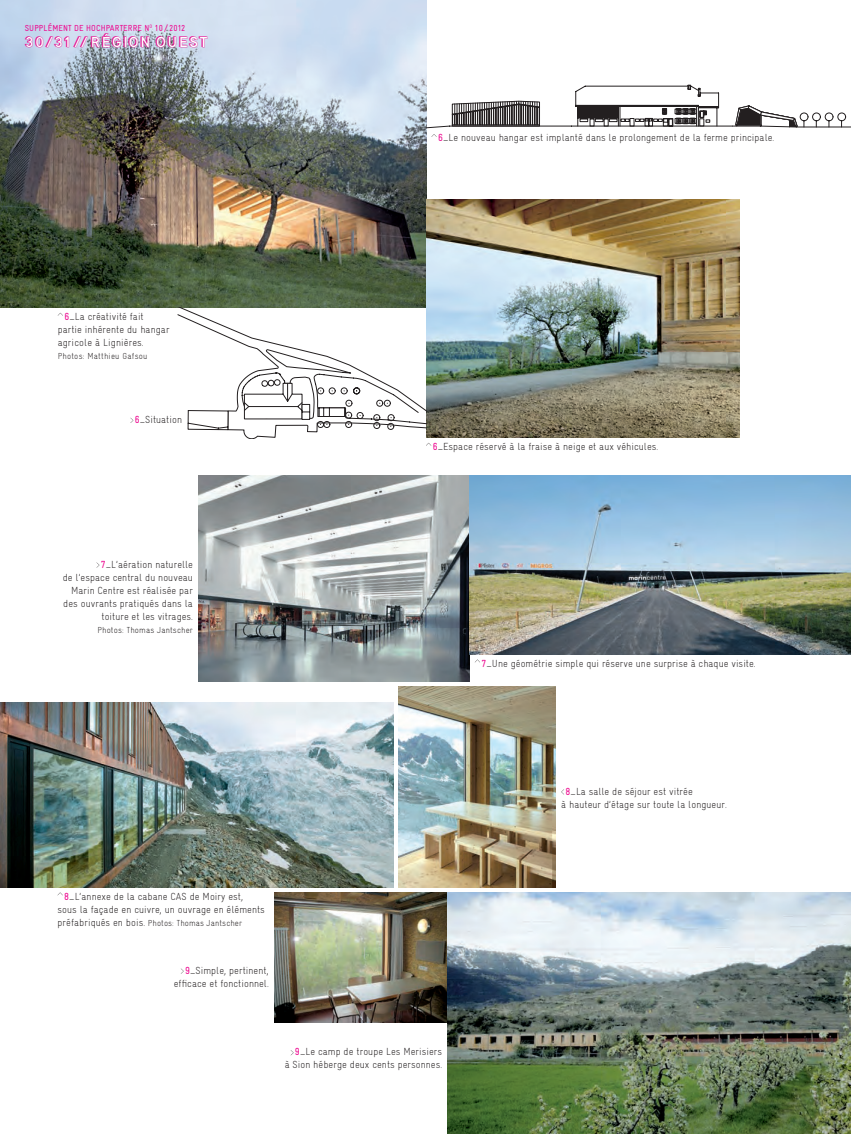
<style>
.page{position:relative;width:851px;height:1134px;background:#fff}
.page>*{position:absolute;margin:0;border:0;box-sizing:border-box;transform-origin:0 0}
.t1{font:15px "Relevant Schatten";letter-spacing:.07em;color:#ed028c}
.t2{font:300 condensed 10.25px/13.1px "Gravur";letter-spacing:.005em;color:#231f20;text-align:right}
.t3{font:300 condensed 8.75px "Gravur";letter-spacing:.02em;color:#231f20}
.t4{font:condensed 8.75px "Gravur";letter-spacing:.015em;color:#ed028c}
.s1{font-weight:400;color:#ed028c}
.s2{font-size:10.25px}
</style>
<div class="page">
<img style="left:0;top:0;width:426px;height:307px">
<img style="left:0;top:703px;width:393px;height:184px">
<img style="left:399px;top:687px;width:156px;height:200px">
<img style="left:198px;top:475px;width:271px;height:206px">
<img style="left:469px;top:475px;width:381px;height:179px">
<img style="left:426px;top:199px;width:313px;height:238px">
<img style="left:274px;top:892px;width:173px;height:130px">
<svg style="left:426px;top:75px;width:424px;height:62px"></svg>
<svg style="left:178px;top:307px;width:253px;height:139px"></svg>
<img style="left:447px;top:892px;width:403px;height:242px">
<p class="t4" style="left:25px;top:23px;width:162px">SUPPLÉMENT DE HOCHPARTERRE N<sup>O</sup> 10 / 2012</p>
<p class="t1" style="left:25px;top:33px;width:184px">30/31 // RÉGION OUEST</p>
<p class="t2" style="left:438px;top:131px;width:337px"><span class="s1">6</span>_Le nouveau hangar est implanté dans le prolongement de la ferme principale.</p>
<p class="t2" style="left:58px;top:310px;width:113px;text-align:left;text-indent:7px"><span class="s1">6</span>_La créativité fait partie inhérente du hangar agricole à Lignières.</p>
<p class="t3" style="left:58px;top:352px;width:91px">Photos: Matthieu Gafsou</p>
<p class="t2" style="left:135px;top:413px;width:49px"><span class="s1">6</span>_Situation</p>
<p class="t2" style="left:63px;top:558px;width:132px"><span class="s1">7</span>_L’aération naturelle<br>de l’espace central du nouveau<br>Marin Centre est réalisée par des ouvrants pratiqués dans la toiture et les vitrages.</p>
<p class="t3" style="left:97px;top:625px;width:97px">Photos: Thomas Jantscher</p>
<p class="t2" style="left:432px;top:440px;width:227px"><span class="s1">6</span>_Espace réservé à la fraise à neige et aux véhicules.</p>
<p class="t2" style="left:481px;top:657px;width:275px"><span class="s1">7</span>_Une géométrie simple qui réserve une surprise à chaque visite.</p>
<p class="t2" style="left:58px;top:890px;width:209px;text-align:left;text-indent:7px"><span class="s1">8</span>_L’annexe de la cabane CAS de Moiry est, sous la façade en cuivre, un ouvrage en éléments</p>
<p class="t3" style="left:58px;top:918px;width:186px"><span class="s2">préfabriqués en bois.</span> Photos: Thomas Jantscher</p>
<p class="t2" style="left:174px;top:964px;width:96px"><span class="s1">9</span>_Simple, pertinent, efficace et fonctionnel.</p>
<p class="t2" style="left:285px;top:1045px;width:159px"><span class="s1">9</span>_Le camp de troupe Les Merisiers<br>à Sion héberge deux cents personnes.</p>
<p class="t2" style="left:561px;top:784px;width:167px;text-align:left;text-indent:4px"><span class="s1">8</span>_La salle de séjour est vitrée<br>à hauteur d’étage sur toute la longueur.</p>
</div>
